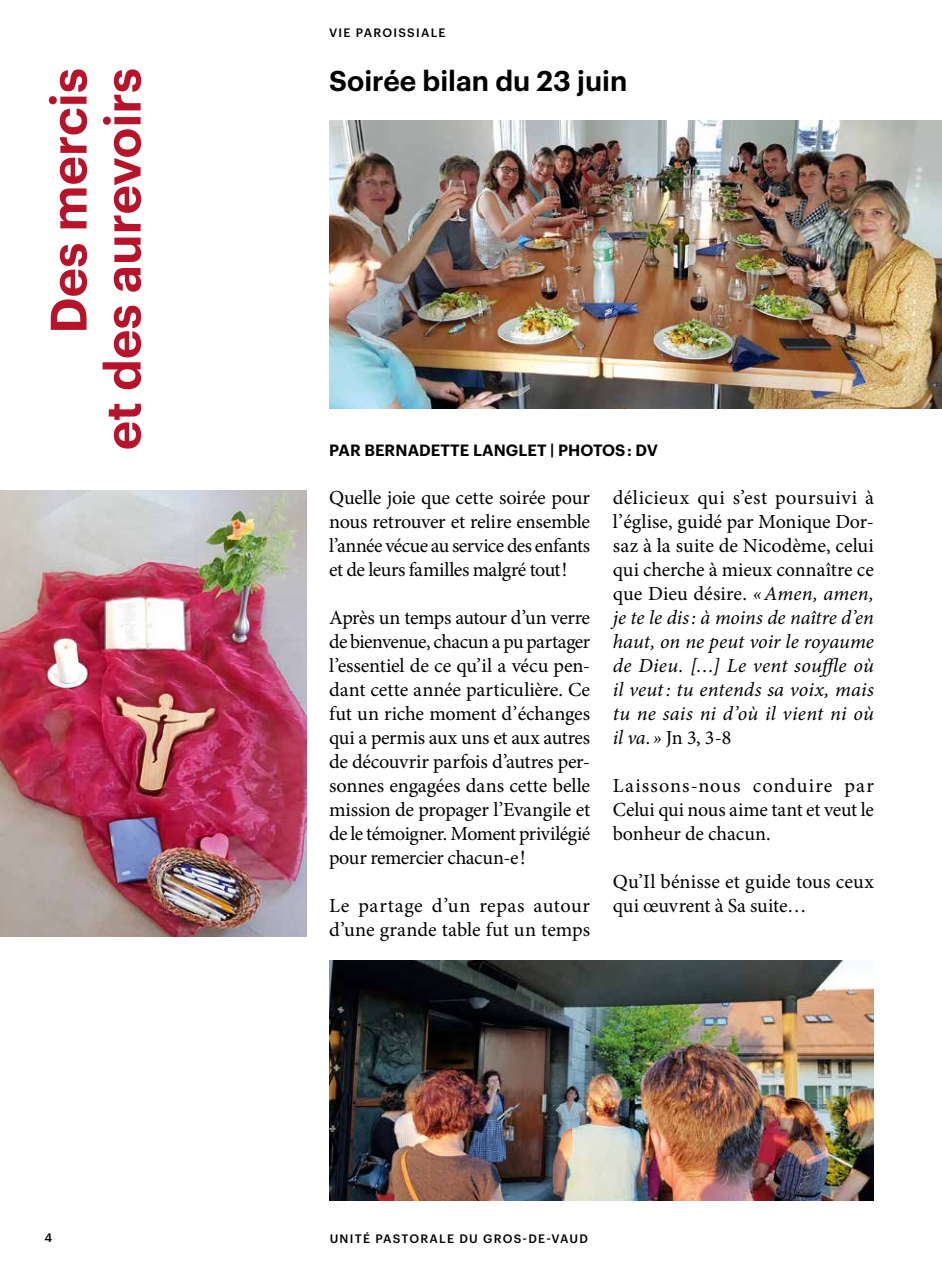
<style>
.page{position:relative;width:942px;height:1276px;background:#fff}
.page>*{position:absolute;margin:0;border:0;box-sizing:border-box;transform-origin:0 0}
.t1{font:600 50px/54px "Graphik";color:#b7142c;text-align:right}
.t2{font:600 28px "Graphik";color:#000}
.t3{font:20px/24px "Minion Pro";letter-spacing:-.01em;color:#000;text-align:justify}
.t4{font:italic 20px/24px "Minion Pro";letter-spacing:.01em;color:#000;text-align:justify}
.t5{font:20px/24px "Minion Pro";letter-spacing:.015em;color:#000}
.t6{font:600 16px "Graphik";letter-spacing:.005em;color:#000}
.t7{font:500 12px "Graphik";letter-spacing:.105em;color:#000}
.s1{font-style:normal}
</style>
<div class="page">
<img style="left:329px;top:120px;width:612px;height:288px">
<img style="left:329px;top:960px;width:544px;height:240px">
<img style="left:0;top:490px;width:306px;height:446px">
<h1 class="t1" style="left:37px;top:450px;width:384px;rotate:-90deg">Des mercis<br>et des aurevoirs</h1>
<p class="t7" style="left:329px;top:23px;width:118px">VIE PAROISSIALE</p>
<h2 class="t2" style="left:329px;top:59px;width:299px">Soirée bilan du 23 juin</h2>
<p class="t6" style="left:329px;top:438px;width:330px">PAR BERNADETTE LANGLET | PHOTOS : DV</p>
<p class="t3" style="left:329px;top:486px;width:262px">Quelle joie que cette soirée pour nous retrouver et relire ensemble l’année vécue au service des enfants et de leurs familles malgré tout!</p>
<p class="t3" style="left:329px;top:606px;width:262px">Après un temps autour d’un verre de bienvenue, chacun a pu partager l’essentiel de ce qu’il a vécu pen&shy;dant cette année particulière. Ce fut un riche moment d’échanges qui a permis aux uns et aux autres de découvrir parfois d’autres per&shy;sonnes engagées dans cette belle mission de propager l’Evangile et de le témoigner. Moment privilégié pour remercier chacun-e!</p>
<p class="t5" style="left:329px;top:894px;width:262px">Le partage d’un repas autour d’une grande table fut un temps</p>
<p class="t4" style="left:612px;top:486px;width:262px"><span class="s1">délicieux qui s’est poursuivi à l’église, guidé par Monique Dor&shy;saz à la suite de Nicodème, celui qui cherche à mieux connaître ce que Dieu désire.</span> «Amen, amen, je te le dis: à moins de naître d’en haut, on ne peut voir le royaume de Dieu. […] Le vent souffle où il veut: tu entends sa voix, mais tu ne sais ni d’où il vient ni où il va.» <span class="s1">Jn 3, 3-8</span></p>
<p class="t3" style="left:612px;top:774px;width:262px">Laissons-nous conduire par Celui qui nous aime tant et veut le bonheur de chacun.</p>
<p class="t3" style="left:612px;top:870px;width:262px">Qu’Il bénisse et guide tous ceux qui œuvrent à Sa suite…</p>
<p class="t7" style="left:45px;top:1228px;width:9px">4</p>
<p class="t7" style="left:329px;top:1229px;width:260px">UNITÉ PASTORALE DU GROS-DE-VAUD</p>
</div>
